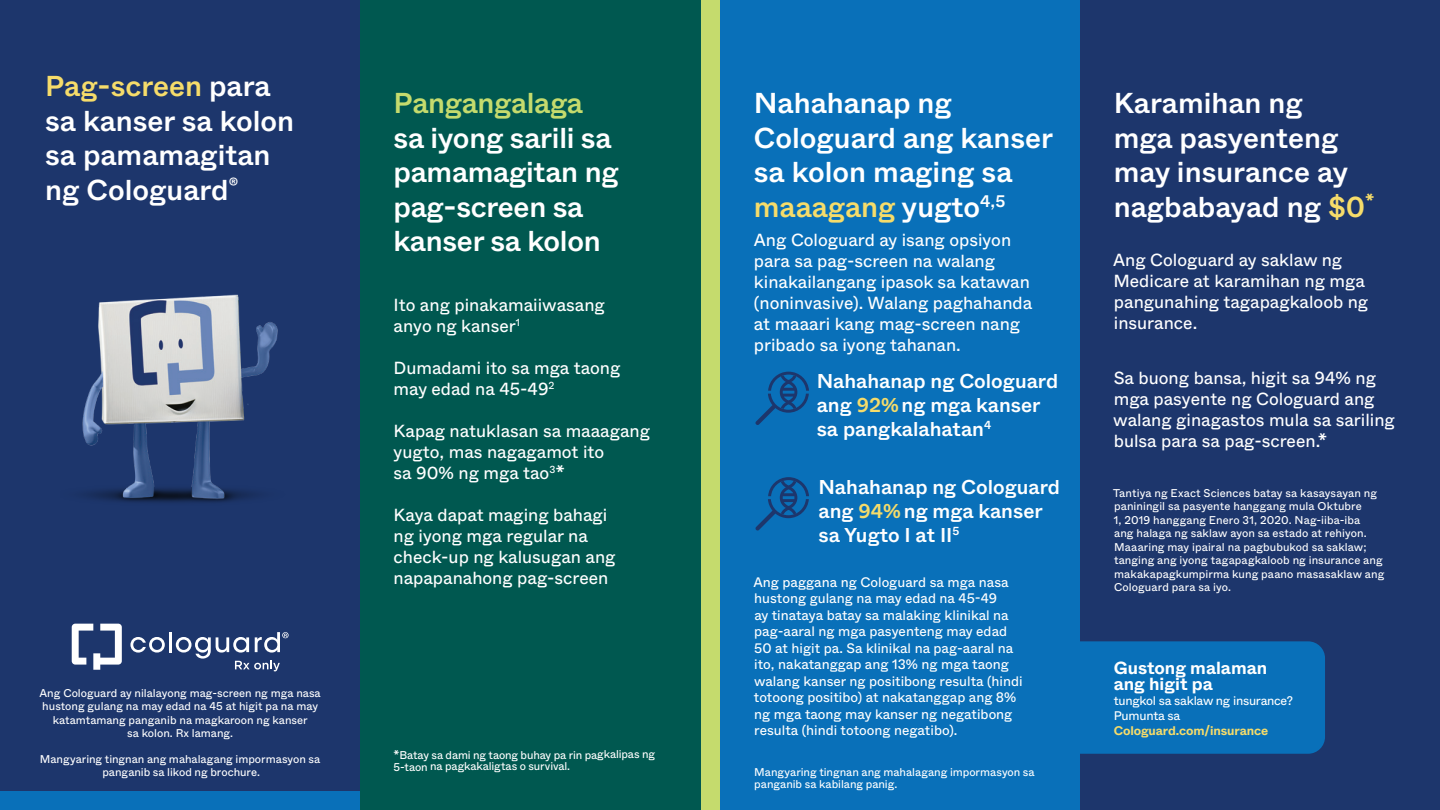
<style>
.page{position:relative;width:1440px;height:810px;background:#fff}
.page>*{position:absolute;margin:0;border:0;box-sizing:border-box;transform-origin:0 0}
.t1{font:500 28.75px/34.5px "Whyte";color:#fff}
.t2{font:500 20px/24px "Whyte";color:#fff}
.t3{font:17.5px/21px "Whyte";color:#fff}
.t4{font:700 17.5px/16.2px "Whyte";color:#fff}
.t5{font:13.75px/16.5px "Whyte";color:#fff}
.t6{font:12.5px/15px "Whyte";letter-spacing:-.02em;color:#fff}
.t7{font:11.25px/13.5px "Whyte";color:#fff}
.s1{color:#f6dc6a}
.s2{color:#c5db6d}
.s3{font-weight:700;color:#f6dc6a}
</style>
<div class="page">
<div style="left:0;top:0;width:360px;height:810px;background:#1d366c"></div>
<img style="left:82px;top:294px;width:196px;height:209px">
<svg style="left:130px;top:637px;width:35px;height:16px"></svg>
<hr style="left:169px;top:632px;width:3px;height:20px;background:#fff">
<svg style="left:72px;top:624px;width:50px;height:46px"></svg>
<svg style="left:176px;top:632px;width:113px;height:39px"></svg>
<div style="left:0;top:791px;width:360px;height:19px;background:#0970b9"></div>
<div style="left:1080px;top:0;width:360px;height:810px;background:#1d366c"></div>
<div style="left:1080px;top:641px;width:245px;height:113px;background:#0970b9"></div>
<div style="left:360px;top:0;width:360px;height:810px;background:#005850"></div>
<div style="left:701px;top:0;width:19px;height:810px;background:#c5db6d"></div>
<div style="left:720px;top:0;width:360px;height:810px;background:#0970b9"></div>
<svg style="left:756px;top:372px;width:53px;height:53px"></svg>
<svg style="left:756px;top:477px;width:53px;height:54px"></svg>
<p class="t1" style="left:45px;top:67px;width:251px"><span class="s1">Pag-screen</span> para sa kanser sa kolon sa pamamagitan ng Cologuard<sup>®</sup></p>
<p class="t7" style="left:40px;top:686px;width:283px;text-align:center">Ang Cologuard ay nilalayong mag-screen ng mga nasa hustong gulang na may edad na 45 at higit pa na may katamtamang panganib na magkaroon ng kanser<br>sa kolon. Rx lamang.</p>
<p class="t7" style="left:40px;top:751px;width:282px;text-align:center">Mangyaring tingnan ang mahalagang impormasyon sa panganib sa likod ng brochure.</p>
<p class="t1" style="left:394px;top:84px;width:227px"><span class="s2">Pangangalaga </span>sa iyong sarili sa pamamagitan ng pag-screen sa kanser sa kolon</p>
<p class="t3" style="left:394px;top:293px;width:213px">Ito ang pinakamaiiwasang anyo ng kanser<sup>1</sup></p>
<p class="t3" style="left:394px;top:356px;width:228px">Dumadami ito sa mga taong may edad na 45-49<sup>2</sup></p>
<p class="t3" style="left:394px;top:419px;width:258px">Kapag natuklasan sa maaagang yugto, mas nagagamot ito<br>sa 90% ng mga tao<sup>3</sup>*</p>
<p class="t3" style="left:394px;top:503px;width:223px">Kaya dapat maging bahagi ng iyong mga regular na check-up ng kalusugan ang napapanahong pag-screen</p>
<p class="t7" style="left:394px;top:749px;width:263px;line-height:11.4px">*Batay sa dami ng taong buhay pa rin pagkalipas ng<br>5-taon na pagkakaligtas o survival.</p>
<p class="t1" style="left:754px;top:84px;width:301px">Nahahanap ng<br>Cologuard ang kanser sa kolon maging sa <span class="s1">maaagang</span> yugto<sup>4,5</sup></p>
<p class="t3" style="left:754px;top:229px;width:280px">Ang Cologuard ay isang opsiyon para sa pag-screen na walang kinakailangang ipasok sa katawan (noninvasive). Walang paghahanda at maaari kang mag-screen nang pribado sa iyong tahanan.</p>
<p class="t2" style="left:817px;top:368px;width:243px">Nahahanap ng Cologuard ang <span class="s1">92%</span>ng mga kanser sa pangkalahatan<sup>4</sup></p>
<p class="t2" style="left:818px;top:474px;width:243px">Nahahanap ng Cologuard ang <span class="s1">94%</span>ng mga kanser sa Yugto I at II<sup>5</sup></p>
<p class="t5" style="left:753px;top:573px;width:271px">Ang paggana ng Cologuard sa mga nasa hustong gulang na may edad na 45-49<br>ay tinataya batay sa malaking klinikal na pag-aaral ng mga pasyenteng may edad 50 at higit pa. Sa klinikal na pag-aaral na ito, nakatanggap ang 13% ng mga taong walang kanser ng positibong resulta (hindi totoong positibo) at nakatanggap ang 8% ng mga taong may kanser ng negatibong resulta (hindi totoong negatibo).</p>
<p class="t7" style="left:754px;top:765px;width:282px;line-height:11.9px">Mangyaring tingnan ang mahalagang impormasyon sa panganib sa kabilang panig.</p>
<p class="t1" style="left:1114px;top:84px;width:262px">Karamihan ng<br>mga pasyenteng may insurance ay nagbabayad ng <span class="s1">$0</span><sup>*</sup></p>
<p class="t3" style="left:1113px;top:249px;width:257px">Ang Cologuard ay saklaw ng<br>Medicare at karamihan ng mga pangunahing tagapagkaloob ng insurance.</p>
<p class="t3" style="left:1113px;top:366px;width:283px">Sa buong bansa, higit sa 94% ng mga pasyente ng Cologuard ang walang ginagastos mula sa sariling bulsa para sa pag-screen.*</p>
<p class="t7" style="left:1113px;top:485px;width:273px">Tantiya ng Exact Sciences batay sa kasaysayan ng paniningil sa pasyente hanggang mula Oktubre<br>1, 2019 hanggang Enero 31, 2020. Nag-iiba-iba<br>ang halaga ng saklaw ayon sa estado at rehiyon.<br>Maaaring may ipairal na pagbubukod sa saklaw; tanging ang iyong tagapagkaloob ng insurance ang makakapagkumpirma kung paano masasaklaw ang Cologuard para sa iyo.</p>
<p class="t4" style="left:1114px;top:659px;width:155px">Gustong malaman ang higit pa</p>
<p class="t6" style="left:1114px;top:693px;width:181px">tungkol sa saklaw ng insurance?<br>Pumunta sa<br><span class="s3">Cologuard.com/insurance</span></p>
</div>
